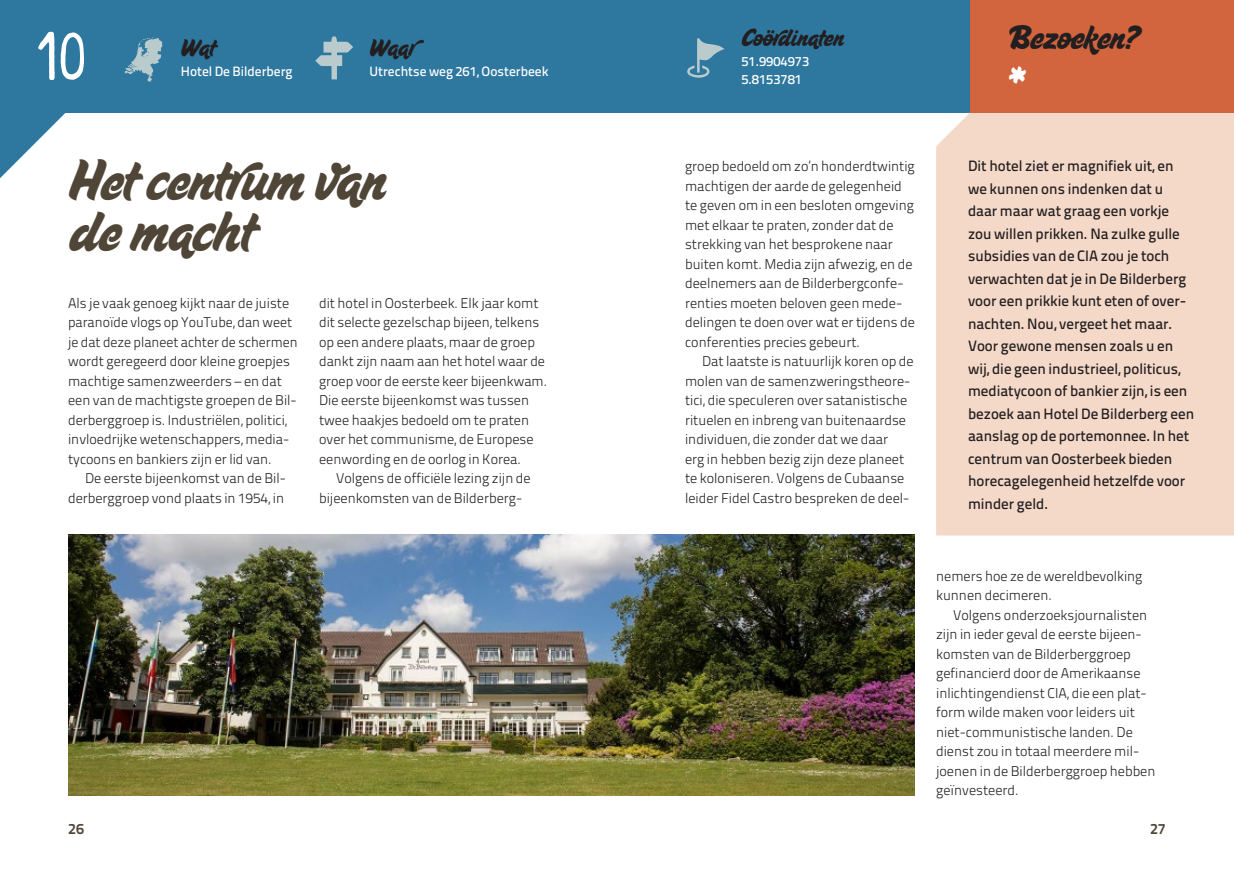
<style>
.page{position:relative;width:1234px;height:893px;background:#fff}
.page>*{position:absolute;margin:0;border:0;box-sizing:border-box;transform-origin:0 0}
.t1{font:66px "Mr Dodo Light Rounded";color:#fff}
.t2{font:49.05px/51px "Sugar Pie";color:#504638}
.t3{font:46.35px "Sugar Pie";color:#fff}
.t4{font:28.95px "Sugar Pie";color:#231f20}
.t5{font:21px "Sugar Pie";color:#231f20}
.t6{font:15px/22.5px "Titillium Text 22 L 600 wt";color:#231f20}
.t7{font:15px "Titillium Text 22 L 800 wt";color:#504638}
.t8{font:14.1px/19.5px "Titillium Text 22 L 250 wt";color:#231f20}
.t9{font:13.5px/18px "Titillium Text 22 L 600 wt";color:#fff}
</style>
<div class="page">
<div style="left:0;top:0;width:1233px;height:112px;background:#2e78a0"></div>
<svg style="left:0;top:112px;width:68px;height:66px"></svg>
<svg style="left:125px;top:37px;width:37px;height:44px"></svg>
<svg style="left:687px;top:38px;width:37px;height:40px"></svg>
<div style="left:935px;top:112px;width:298px;height:424px;background:#f4d9c9"></div>
<div style="left:970px;top:0;width:263px;height:112px;background:#d2653d"></div>
<svg style="left:315px;top:36px;width:38px;height:43px"></svg>
<img style="left:68px;top:534px;width:846px;height:261px">
<h1 class="t1" style="left:36px;top:15px;width:54px">10</h1>
<h3 class="t4" style="left:1010px;top:17px;width:129px">Bezoeken?</h3>
<h3 class="t5" style="left:741px;top:22px;width:104px">Coördinaten</h3>
<p class="t9" style="left:741px;top:51px;width:69px">51.9904973<br>5.8153781</p>
<h3 class="t5" style="left:181px;top:32px;width:35px">Wat</h3>
<p class="t9" style="left:181px;top:61px;width:113px">Hotel De Bilderberg</p>
<h3 class="t5" style="left:369px;top:32px;width:46px">Waar</h3>
<p class="t9" style="left:369px;top:61px;width:180px">Utrechtse weg 261, Oosterbeek</p>
<h3 class="t3" style="left:1002px;top:51px;width:22px">*</h3>
<h2 class="t2" style="left:69px;top:157px;width:318px">Het centrum van de macht</h2>
<p class="t8" style="left:68px;top:292px;width:231px">Als je vaak genoeg kijkt naar de juiste paranoïde vlogs op YouTube, dan weet je dat deze planeet achter de schermen wordt geregeerd door kleine groepjes machtige samenzweerders – en dat een van de machtigste groepen de Bil&shy;derberggroep is. Industriëlen, politici, invloedrijke wetenschappers, media&shy;tycoons en bankiers zijn er lid van.</p>
<p class="t8" style="left:68px;top:468px;width:219px;text-align:right">De eerste bijeenkomst van de Bil&shy;derberggroep vond plaats in 1954, in</p>
<p class="t8" style="left:319px;top:292px;width:229px">dit hotel in Oosterbeek. Elk jaar komt dit selecte gezelschap bijeen, telkens op een andere plaats, maar de groep dankt zijn naam aan het hotel waar de groep voor de eerste keer bijeenkwam.<br>Die eerste bijeenkomst was tussen twee haakjes bedoeld om te praten over het communisme, de Europese eenwording en de oorlog in Korea.</p>
<p class="t8" style="left:319px;top:468px;width:213px;text-indent:17px">Volgens de officiële lezing zijn de bijeenkomsten van de Bilderberg-</p>
<p class="t8" style="left:685px;top:156px;width:231px">groep bedoeld om zo’n honderdtwintig machtigen der aarde de gelegenheid te geven om in een besloten omgeving met elkaar te praten, zonder dat de strekking van het besprokene naar buiten komt. Media zijn afwezig, en de deelnemers aan de Bilderbergconfe&shy;renties moeten beloven geen mede&shy;delingen te doen over wat er tijdens de conferenties precies gebeurt.</p>
<p class="t8" style="left:685px;top:351px;width:230px;text-indent:17px">Dat laatste is natuurlijk koren op de molen van de samenzweringstheore&shy;tici, die speculeren over satanistische rituelen en inbreng van buitenaardse individuen, die zonder dat we daar<br>erg in hebben bezig zijn deze planeet te koloniseren. Volgens de Cubaanse leider Fidel Castro bespreken de deel-</p>
<p class="t6" style="left:967px;top:154px;width:227px">Dit hotel ziet er magnifiek uit, en we kunnen ons indenken dat u daar maar wat graag een vorkje zou willen prikken. Na zulke gulle subsidies van de CIA zou je toch verwachten dat je in De Bilderberg voor een prikkie kunt eten of over&shy;nachten. Nou, vergeet het maar.<br>Voor gewone mensen zoals u en wij, die geen industrieel, politicus, mediatycoon of bankier zijn, is een bezoek aan Hotel De Bilderberg een aanslag op de portemonnee. In het centrum van Oosterbeek bieden horecagelegenheid hetzelfde voor minder geld.</p>
<p class="t8" style="left:935px;top:565px;width:208px">nemers hoe ze de wereldbevolking kunnen decimeren.</p>
<p class="t8" style="left:935px;top:604px;width:221px;text-indent:17px">Volgens onderzoeksjournalisten zijn in ieder geval de eerste bijeen&shy;komsten van de Bilderberggroep gefinancierd door de Amerikaanse inlichtingendienst CIA, die een plat&shy;form wilde maken voor leiders uit niet-communistische landen. De dienst zou in totaal meerdere mil&shy;joenen in de Bilderberggroep hebben geïnvesteerd.</p>
<p class="t7" style="left:68px;top:817px;width:17px">26</p>
<p class="t7" style="left:1149px;top:817px;width:17px">27</p>
</div>
